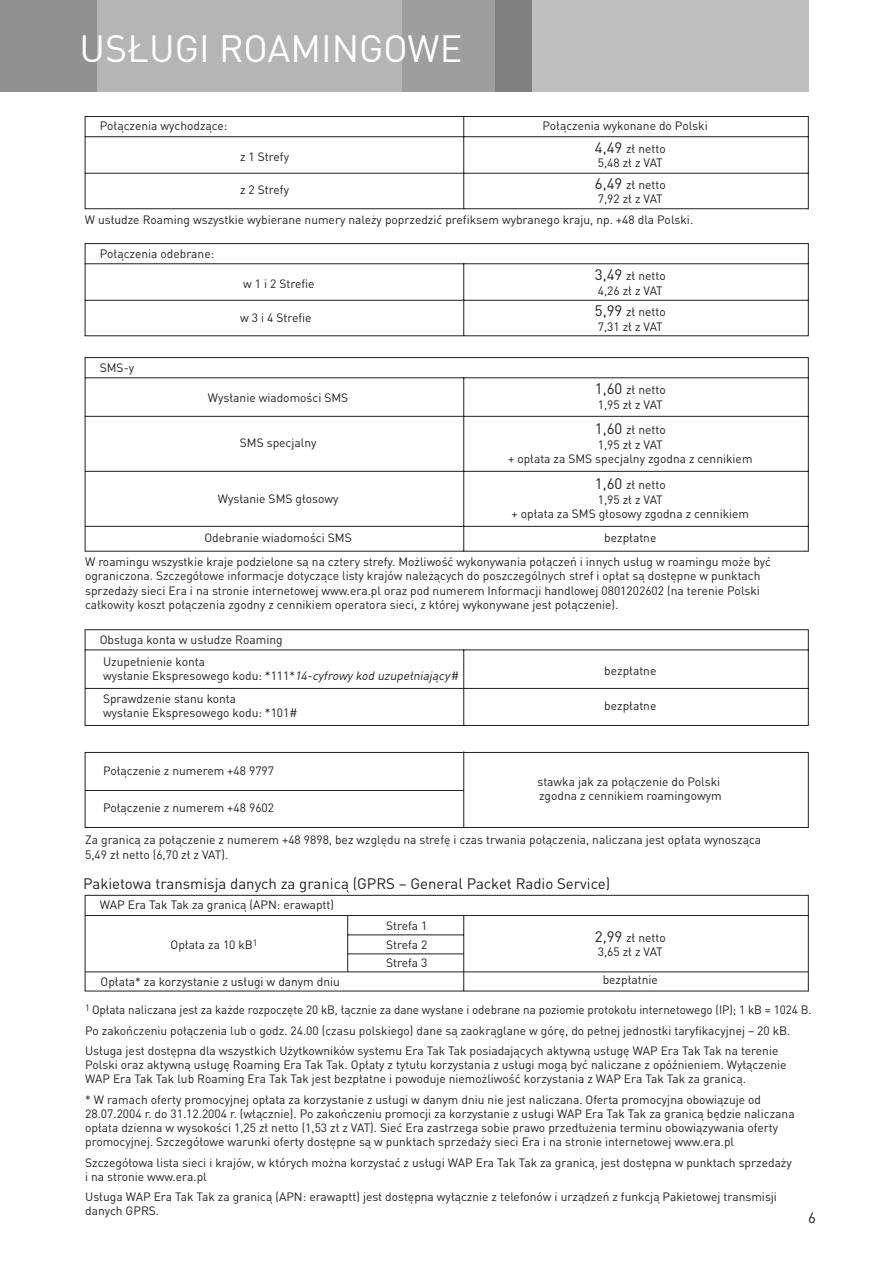
<style>
.page{position:relative;width:893px;height:1262px;background:#fff}
.page>*{position:absolute;margin:0;border:0;box-sizing:border-box;transform-origin:0 0}
.t1{font:37.5px "DINCE";color:#fff}
.t2{font:15px "DINCE";color:#231f20}
.t3{font:12px/14.2px "DINCE";color:#231f20}
.s1{font-size:15px}
.s2{font-style:italic}
</style>
<div class="page">
<div style="left:0;top:0;width:436px;height:92px;background:#b5b5b5"></div>
<div style="left:507px;top:0;width:301px;height:92px;background:#bfbfbf"></div>
<div style="left:0;top:0;width:96px;height:92px;background:#919191"></div>
<div style="left:402px;top:0;width:105px;height:92px;background:#9e9e9e"></div>
<div style="left:495px;top:0;width:36px;height:92px;background:#808080"></div>
<svg style="left:84px;top:116px;width:725px;height:93px"></svg>
<svg style="left:84px;top:243px;width:725px;height:93px"></svg>
<svg style="left:84px;top:357px;width:725px;height:195px"></svg>
<svg style="left:84px;top:629px;width:725px;height:97px"></svg>
<svg style="left:84px;top:894px;width:725px;height:97px"></svg>
<hr style="left:348px;top:953px;width:116px;height:1px;background:#231f20">
<hr style="left:85px;top:971px;width:723px;height:1px;background:#231f20">
<svg style="left:84px;top:751px;width:725px;height:77px"></svg>
<h1 class="t1" style="left:80px;top:35px;width:384px">USŁUGI ROAMINGOWE</h1>
<p class="t3" style="left:100px;top:120px;width:129px">Połączenia wychodzące:</p>
<p class="t3" style="left:542px;top:120px;width:167px">Połączenia wykonane do Polski</p>
<p class="t3" style="left:240px;top:151px;width:50px">z 1 Strefy</p>
<p class="t3" style="left:240px;top:184px;width:50px">z 2 Strefy</p>
<p class="t3" style="left:595px;top:143px;width:72px"><span class="s1">4,49</span> zł netto<br>5,48 zł z VAT</p>
<p class="t3" style="left:595px;top:179px;width:72px"><span class="s1">6,49</span> zł netto<br>7,92 zł z VAT</p>
<p class="t3" style="left:85px;top:213px;width:610px">W usłudze Roaming wszystkie wybierane numery należy poprzedzić prefiksem wybranego kraju, np. +48 dla Polski.</p>
<p class="t3" style="left:100px;top:247px;width:116px">Połączenia odebrane:</p>
<p class="t3" style="left:100px;top:361px;width:36px">SMS-y</p>
<p class="t3" style="left:243px;top:278px;width:73px">w 1 i 2 Strefie</p>
<p class="t3" style="left:240px;top:311px;width:73px">w 3 i 4 Strefie</p>
<p class="t3" style="left:208px;top:392px;width:142px">Wysłanie wiadomości SMS</p>
<p class="t3" style="left:240px;top:436px;width:78px">SMS specjalny</p>
<p class="t3" style="left:218px;top:492px;width:122px">Wysłanie SMS głosowy</p>
<p class="t3" style="left:595px;top:270px;width:72px"><span class="s1">3,49</span> zł netto<br>4,26 zł z VAT</p>
<p class="t3" style="left:595px;top:306px;width:72px"><span class="s1">5,99</span> zł netto<br>7,31 zł z VAT</p>
<p class="t3" style="left:595px;top:384px;width:72px"><span class="s1">1,60</span> zł netto<br>1,95 zł z VAT</p>
<p class="t3" style="left:508px;top:424px;width:246px;text-align:center"><span class="s1">1,60</span> zł netto<br>1,95 zł z VAT<br>+ opłata za SMS specjalny zgodna z cennikiem</p>
<p class="t3" style="left:511px;top:479px;width:239px;text-align:center"><span class="s1">1,60</span> zł netto<br>1,95 zł z VAT<br>+ opłata za SMS głosowy zgodna z cennikiem</p>
<p class="t3" style="left:204px;top:531px;width:149px">Odebranie wiadomości SMS</p>
<p class="t3" style="left:604px;top:531px;width:54px">bezpłatne</p>
<p class="t3" style="left:85px;top:556px;width:687px">W roamingu wszystkie kraje podzielone są na cztery strefy. Możliwość wykonywania połączeń i innych usług w roamingu może być ograniczona. Szczegółowe informacje dotyczące listy krajów należących do poszczególnych stref i opłat są dostępne w punktach sprzedaży sieci Era i na stronie internetowej www.era.pl oraz pod numerem Informacji handlowej 0801202602 (na terenie Polski całkowity koszt połączenia zgodny z cennikiem operatora sieci, z której wykonywane jest połączenie).</p>
<p class="t3" style="left:100px;top:629px;width:184px;line-height:22.2px">Obsługa konta w usłudze Roaming<br>Uzupełnienie konta</p>
<p class="t3" style="left:103px;top:666px;width:357px;line-height:22.8px">wysłanie Ekspresowego kodu: *111*<span class="s2">14-cyfrowykoduzupełniający</span>#<br>Sprawdzenie stanu konta</p>
<p class="t3" style="left:103px;top:707px;width:196px">wysłanie Ekspresowego kodu: *101#</p>
<p class="t3" style="left:103px;top:765px;width:173px">Połączenie z numerem +48 9797</p>
<p class="t3" style="left:103px;top:802px;width:173px">Połączenie z numerem +48 9602</p>
<p class="t3" style="left:604px;top:664px;width:54px">bezpłatne</p>
<p class="t3" style="left:604px;top:699px;width:54px">bezpłatne</p>
<p class="t3" style="left:537px;top:775px;width:186px">stawka jak za połączenie do Polski zgodna z cennikiem roamingowym</p>
<p class="t3" style="left:85px;top:834px;width:677px">Za granicą za połączenie z numerem +48 9898, bez względu na strefę i czas trwania połączenia, naliczana jest opłata wynosząca<br>5,49 zł netto (6,70 zł z VAT).</p>
<p class="t2" style="left:83px;top:877px;width:528px">Pakietowa transmisja danych za granicą (GPRS – General Packet Radio Service)</p>
<p class="t3" style="left:100px;top:899px;width:236px">WAP Era Tak Tak za granicą (APN: erawaptt)</p>
<p class="t3" style="left:386px;top:919px;width:43px">Strefa 1</p>
<p class="t3" style="left:170px;top:938px;width:89px">Opłata za 10 kB<sup>1</sup></p>
<p class="t3" style="left:386px;top:936px;width:43px;line-height:18px">Strefa 2<br>Strefa 3</p>
<p class="t3" style="left:101px;top:975px;width:241px">Opłata* za korzystanie z usługi w danym dniu</p>
<p class="t3" style="left:595px;top:931px;width:72px"><span class="s1">2,99</span> zł netto<br>3,65 zł z VAT</p>
<p class="t3" style="left:602px;top:974px;width:57px">bezpłatnie</p>
<p class="t3" style="left:85px;top:1001px;width:728px;line-height:20.2px"><sup>1</sup> Opłata naliczana jest za każde rozpoczęte 20 kB, łącznie za dane wysłane i odebrane na poziomie protokołu internetowego (IP); 1 kB = 1024 B.<br>Po zakończeniu połączenia lub o godz. 24.00 (czasu polskiego) dane są zaokrąglane w górę, do pełnej jednostki taryfikacyjnej – 20 kB.<br>Usługa jest dostępna dla wszystkich Użytkowników systemu Era Tak Tak posiadających aktywną usługę WAP Era Tak Tak na terenie</p>
<p class="t3" style="left:85px;top:1059px;width:703px">Polski oraz aktywną usługę Roaming Era Tak Tak. Opłaty z tytułu korzystania z usługi mogą być naliczane z opóźnieniem. Wyłączenie<br>WAP Era Tak Tak lub Roaming Era Tak Tak jest bezpłatne i powoduje niemożliwość korzystania z WAP Era Tak Tak za granicą.</p>
<p class="t3" style="left:85px;top:1093px;width:711px">* W ramach oferty promocyjnej opłata za korzystanie z usługi w danym dniu nie jest naliczana. Oferta promocyjna obowiązuje od 28.07.2004 r. do 31.12.2004 r. (włącznie). Po zakończeniu promocji za korzystanie z usługi WAP Era Tak Tak za granicą będzie naliczana opłata dzienna w wysokości 1,25 zł netto (1,53 zł z VAT). Sieć Era zastrzega sobie prawo przedłużenia terminu obowiązywania oferty promocyjnej. Szczegółowe warunki oferty dostępne są w punktach sprzedaży sieci Era i na stronie internetowej www.era.pl</p>
<p class="t3" style="left:85px;top:1156px;width:708px">Szczegółowa lista sieci i krajów, w których można korzystać z usługi WAP Era Tak Tak za granicą, jest dostępna w punktach sprzedaży i na stronie www.era.pl</p>
<p class="t3" style="left:85px;top:1191px;width:693px">Usługa WAP Era Tak Tak za granicą (APN: erawaptt) jest dostępna wyłącznie z telefonów i urządzeń z funkcją Pakietowej transmisji danych GPRS.</p>
<p class="t2" style="left:808px;top:1212px;width:9px">6</p>
</div>
